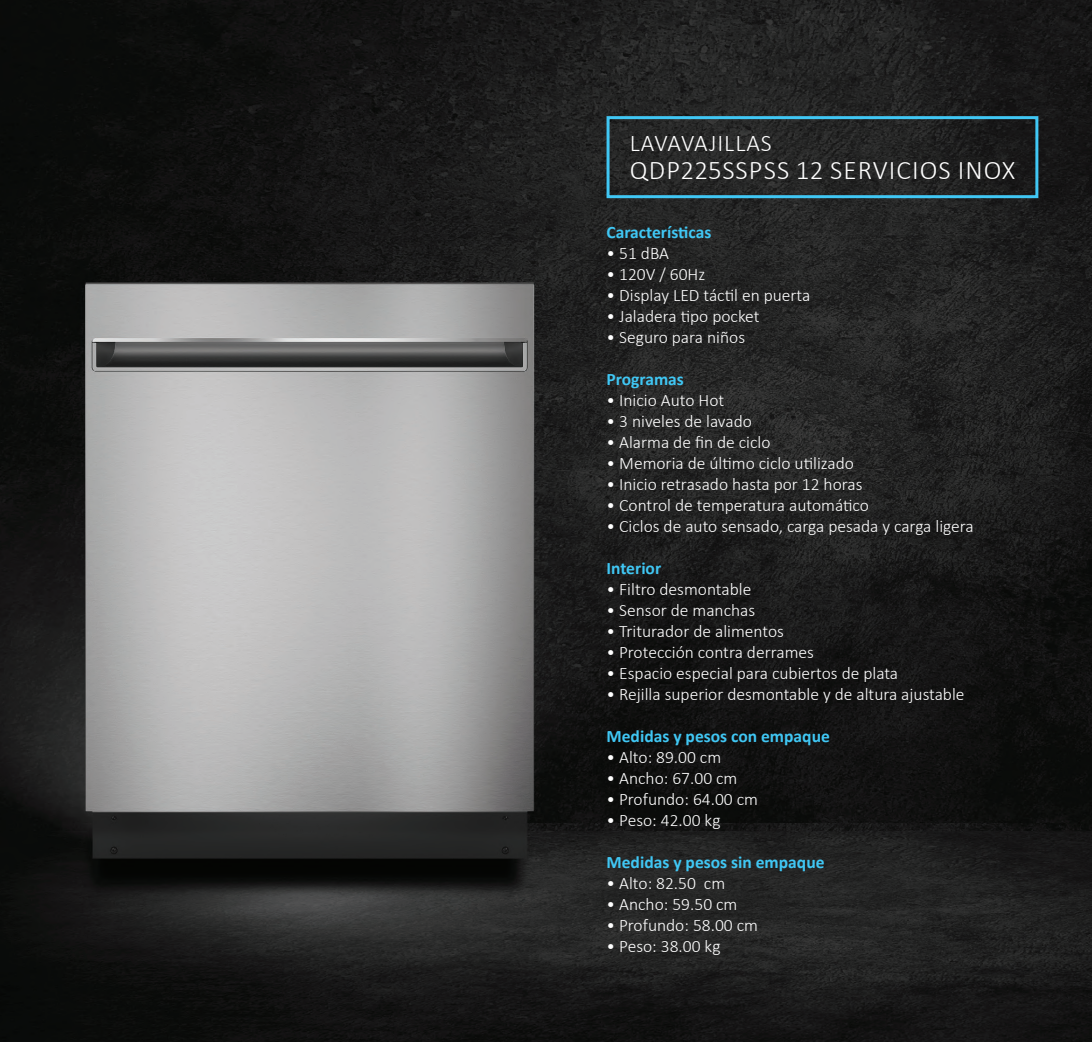
<style>
.page{position:relative;width:1092px;height:1042px;background:#fff}
.page>*{position:absolute;margin:0;border:0;box-sizing:border-box;transform-origin:0 0}
.NOMS{font:300 27.12px "Calibri";letter-spacing:.04em;color:#fff}
.NOMS-2{font:300 23.97px "Calibri";letter-spacing:.04em;color:#fff}
.NOMS-3{font:300 17.5px "Calibri";color:#fff}
.NOMS-4{font:700 17.5px "Calibri";color:#40c7f4}
</style>
<div class="page">
<img style="left:0;top:0;width:1091px;height:1042px">
<div style="left:606px;top:116px;width:432px;height:82px;border:3px solid #40c7f4"></div>
<p class="NOMS-2" style="left:629px;top:128px;width:143px">LAVAVAJILLAS</p>
<p class="NOMS" style="left:629px;top:153px;width:387px">QDP225SSPSS 12 SERVICIOS INOX</p>
<p class="NOMS-4" style="left:606px;top:220px;width:106px">Características</p>
<p class="NOMS-3" style="left:606px;top:242px;width:64px">• 51 dBA</p>
<p class="NOMS-3" style="left:606px;top:263px;width:100px">• 120V / 60Hz</p>
<p class="NOMS-3" style="left:606px;top:284px;width:205px">• Display LED táctil en puerta</p>
<p class="NOMS-3" style="left:606px;top:305px;width:154px">• Jaladera tipo pocket</p>
<p class="NOMS-3" style="left:606px;top:326px;width:140px">• Seguro para niños</p>
<p class="NOMS-4" style="left:606px;top:367px;width:79px">Programas</p>
<p class="NOMS-3" style="left:606px;top:389px;width:119px">• Inicio Auto Hot</p>
<p class="NOMS-3" style="left:606px;top:410px;width:147px">• 3 niveles de lavado</p>
<p class="NOMS-3" style="left:606px;top:431px;width:165px">• Alarma de fin de ciclo</p>
<p class="NOMS-3" style="left:606px;top:452px;width:249px">• Memoria de último ciclo utilizado</p>
<p class="NOMS-3" style="left:606px;top:473px;width:257px">• Inicio retrasado hasta por 12 horas</p>
<p class="NOMS-3" style="left:606px;top:494px;width:264px">• Control de temperatura automático</p>
<p class="NOMS-3" style="left:606px;top:515px;width:369px">• Ciclos de auto sensado, carga pesada y carga ligera</p>
<p class="NOMS-4" style="left:606px;top:556px;width:56px">Interior</p>
<p class="NOMS-3" style="left:606px;top:578px;width:146px">• Filtro desmontable</p>
<p class="NOMS-3" style="left:606px;top:599px;width:150px">• Sensor de manchas</p>
<p class="NOMS-3" style="left:606px;top:620px;width:179px">• Triturador de alimentos</p>
<p class="NOMS-3" style="left:606px;top:641px;width:209px">• Protección contra derrames</p>
<p class="NOMS-3" style="left:606px;top:662px;width:293px">• Espacio especial para cubiertos de plata</p>
<p class="NOMS-3" style="left:606px;top:683px;width:359px">• Rejilla superior desmontable y de altura ajustable</p>
<p class="NOMS-4" style="left:606px;top:724px;width:225px">Medidas y pesos con empaque</p>
<p class="NOMS-3" style="left:606px;top:746px;width:116px">• Alto: 89.00 cm</p>
<p class="NOMS-3" style="left:606px;top:767px;width:132px">• Ancho: 67.00 cm</p>
<p class="NOMS-3" style="left:606px;top:788px;width:153px">• Profundo: 64.00 cm</p>
<p class="NOMS-3" style="left:606px;top:809px;width:115px">• Peso: 42.00 kg</p>
<p class="NOMS-4" style="left:606px;top:850px;width:219px">Medidas y pesos sin empaque</p>
<p class="NOMS-3" style="left:606px;top:872px;width:120px">• Alto: 82.50 cm</p>
<p class="NOMS-3" style="left:606px;top:893px;width:132px">• Ancho: 59.50 cm</p>
<p class="NOMS-3" style="left:606px;top:914px;width:153px">• Profundo: 58.00 cm</p>
<p class="NOMS-3" style="left:606px;top:935px;width:115px">• Peso: 38.00 kg</p>
</div>
